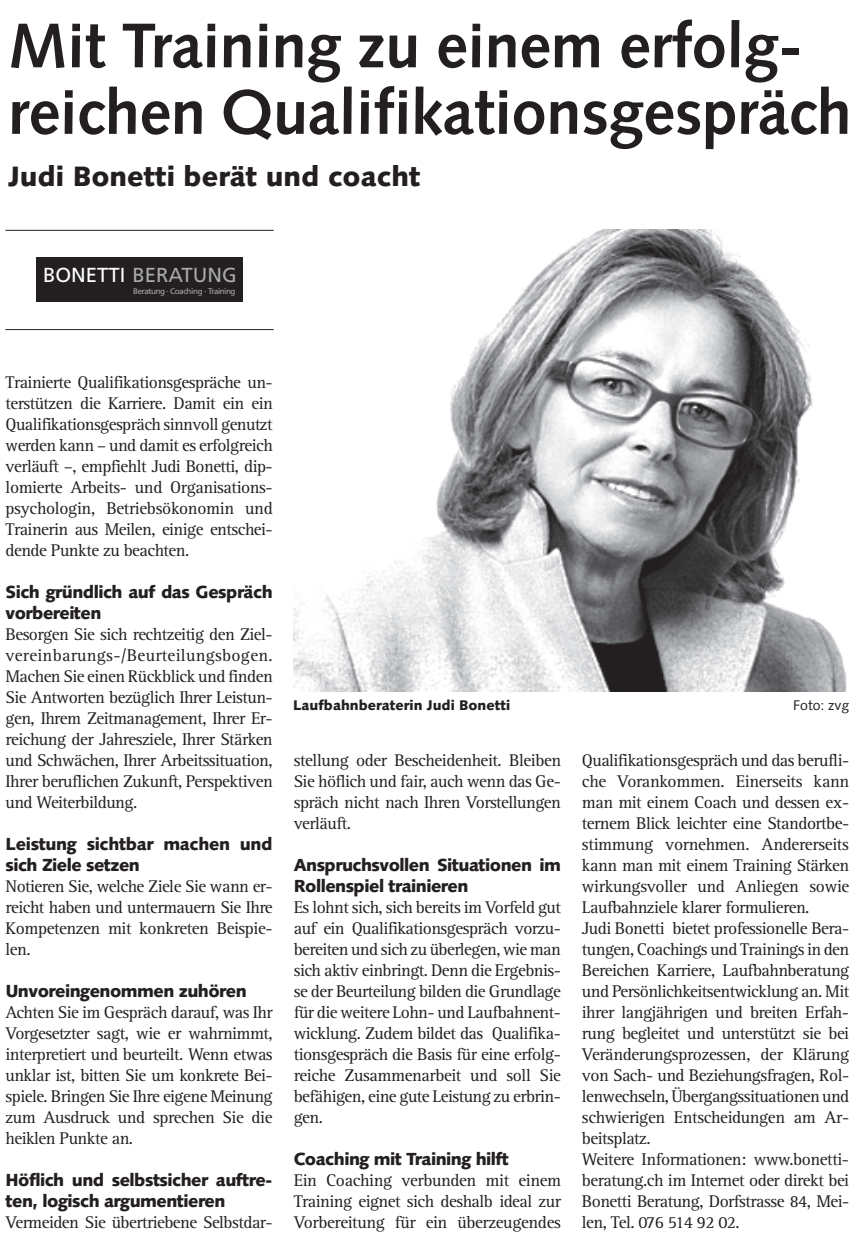
<style>
.page{position:relative;width:857px;height:1247px;background:#fff}
.page>*{position:absolute;margin:0;border:0;box-sizing:border-box;transform-origin:0 0}
.t1{font:700 63px/66.5px "Syntax";letter-spacing:-.005em;color:#231f20}
.t2{font:900 28px "Syntax";color:#231f20}
.t3{font:20.3px "Frutiger";color:#a8a9ad}
.t4{font:17.5px/21px "Rotis Serif";letter-spacing:-.03em;color:#231f20;text-align:justify}
.t5{font:900 17.5px/21px "Syntax";letter-spacing:-.03em;color:#231f20}
.t6{font:900 14px "Syntax";color:#231f20}
.t7{font:14px "Syntax";color:#231f20}
.t8{font:8.05px "Frutiger";letter-spacing:-.055em;color:#a8a9ad}
.s1{color:#fff}
</style>
<div class="page">
<img style="left:293px;top:230px;width:554px;height:461px">
<hr style="left:6px;top:230px;width:267px;height:1px;background:#231f20">
<hr style="left:6px;top:329px;width:267px;height:1px;background:#231f20">
<div style="left:36px;top:257px;width:207px;height:45px;background:#231f20"></div>
<h1 class="t1" style="left:8px;top:13px;width:844px">Mit Training zu einem erfolg&shy;reichen Qualifikationsgespräch</h1>
<h2 class="t2" style="left:8px;top:160px;width:413px">Judi Bonetti berät und coacht</h2>
<p class="t3" style="left:43px;top:263px;width:195px"><span class="s1">BONETTI</span> BERATUNG</p>
<p class="t8" style="left:133px;top:286px;width:104px">Beratung . Coaching . Training</p>
<p class="t4" style="left:6px;top:372px;width:268px">Trainierte Qualifikationsgespräche un&shy;terstützen die Karriere. Damit ein ein Qualifikationsgespräch sinnvoll genutzt werden kann – und damit es erfolgreich verläuft –, empfiehlt Judi Bonetti, dip&shy;lomierte Arbeits- und Organisations&shy;psychologin, Betriebsökonomin und Trainerin aus Meilen, einige entschei&shy;dende Punkte zu beachten.</p>
<p class="t5" style="left:6px;top:582px;width:268px">Sich gründlich auf das Gespräch vorbereiten</p>
<p class="t4" style="left:6px;top:624px;width:268px">Besorgen Sie sich rechtzeitig den Ziel&shy;vereinbarungs-/Beurteilungsbogen.<br>Machen Sie einen Rückblick und finden Sie Antworten bezüglich Ihrer Leistun&shy;gen, Ihrem Zeitmanagement, Ihrer Er&shy;reichung der Jahresziele, Ihrer Stärken und Schwächen, Ihrer Arbeitssituation, Ihrer beruflichen Zukunft, Perspektiven und Weiterbildung.</p>
<p class="t5" style="left:6px;top:834px;width:268px">Leistung sichtbar machen und sich Ziele setzen</p>
<p class="t4" style="left:6px;top:876px;width:268px">Notieren Sie, welche Ziele Sie wann er&shy;reicht haben und untermauern Sie Ihre Kompetenzen mit konkreten Beispie&shy;len.</p>
<p class="t5" style="left:6px;top:981px;width:242px">Unvoreingenommen zuhören</p>
<p class="t4" style="left:6px;top:1002px;width:268px">Achten Sie im Gespräch darauf, was Ihr Vorgesetzter sagt, wie er wahrnimmt, interpretiert und beurteilt. Wenn etwas unklar ist, bitten Sie um konkrete Bei&shy;spiele. Bringen Sie Ihre eigene Meinung zum Ausdruck und sprechen Sie die heiklen Punkte an.</p>
<p class="t5" style="left:6px;top:1170px;width:268px">Höflich und selbstsicher auftre&shy;ten, logisch argumentieren</p>
<p class="t4" style="left:6px;top:1212px;width:268px">Vermeiden Sie übertriebene Selbstdar-</p>
<p class="t6" style="left:293px;top:696px;width:219px">Laufbahnberaterin Judi Bonetti</p>
<p class="t7" style="left:793px;top:696px;width:57px">Foto: zvg</p>
<p class="t4" style="left:293px;top:750px;width:269px">stellung oder Bescheidenheit. Bleiben Sie höflich und fair, auch wenn das Ge&shy;spräch nicht nach Ihren Vorstellungen verläuft.</p>
<p class="t5" style="left:293px;top:855px;width:268px">Anspruchsvollen Situationen im<br>Rollenspiel trainieren</p>
<p class="t4" style="left:293px;top:897px;width:268px">Es lohnt sich, sich bereits im Vorfeld gut auf ein Qualifikationsgespräch vorzu&shy;bereiten und sich zu überlegen, wie man sich aktiv einbringt. Denn die Ergebnis&shy;se der Beurteilung bilden die Grundlage für die weitere Lohn- und Laufbahnent&shy;wicklung. Zudem bildet das Qualifika&shy;tionsgespräch die Basis für eine erfolg&shy;reiche Zusammenarbeit und soll Sie befähigen, eine gute Leistung zu erbrin&shy;gen.</p>
<p class="t5" style="left:293px;top:1149px;width:217px">Coaching mit Training hilft</p>
<p class="t4" style="left:293px;top:1170px;width:269px">Ein Coaching verbunden mit einem Training eignet sich deshalb ideal zur Vorbereitung für ein überzeugendes</p>
<p class="t4" style="left:581px;top:750px;width:269px;text-align:left">Qualifikationsgespräch und das berufli&shy;che Vorankommen. Einerseits kann man mit einem Coach und dessen ex&shy;ternem Blick leichter eine Standortbe&shy;stimmung vornehmen. Andererseits kann man mit einem Training Stärken wirkungsvoller und Anliegen sowie Laufbahnziele klarer formulieren.<br>Judi Bonetti bietet professionelle Bera&shy;tungen, Coachings und Trainings in den Bereichen Karriere, Laufbahnberatung und Persönlichkeitsentwicklung an. Mit ihrer langjährigen und breiten Erfah&shy;rung begleitet und unterstützt sie bei Veränderungsprozessen, der Klärung von Sach- und Beziehungsfragen, Rol&shy;lenwechseln, Übergangssituationen und schwierigen Entscheidungen am Ar&shy;beitsplatz.<br>Weitere Informationen: www.bonetti&shy;beratung.ch im Internet oder direkt bei Bonetti Beratung, Dorfstrasse 84, Mei&shy;len, Tel. 076 514 92 02.</p>
</div>
